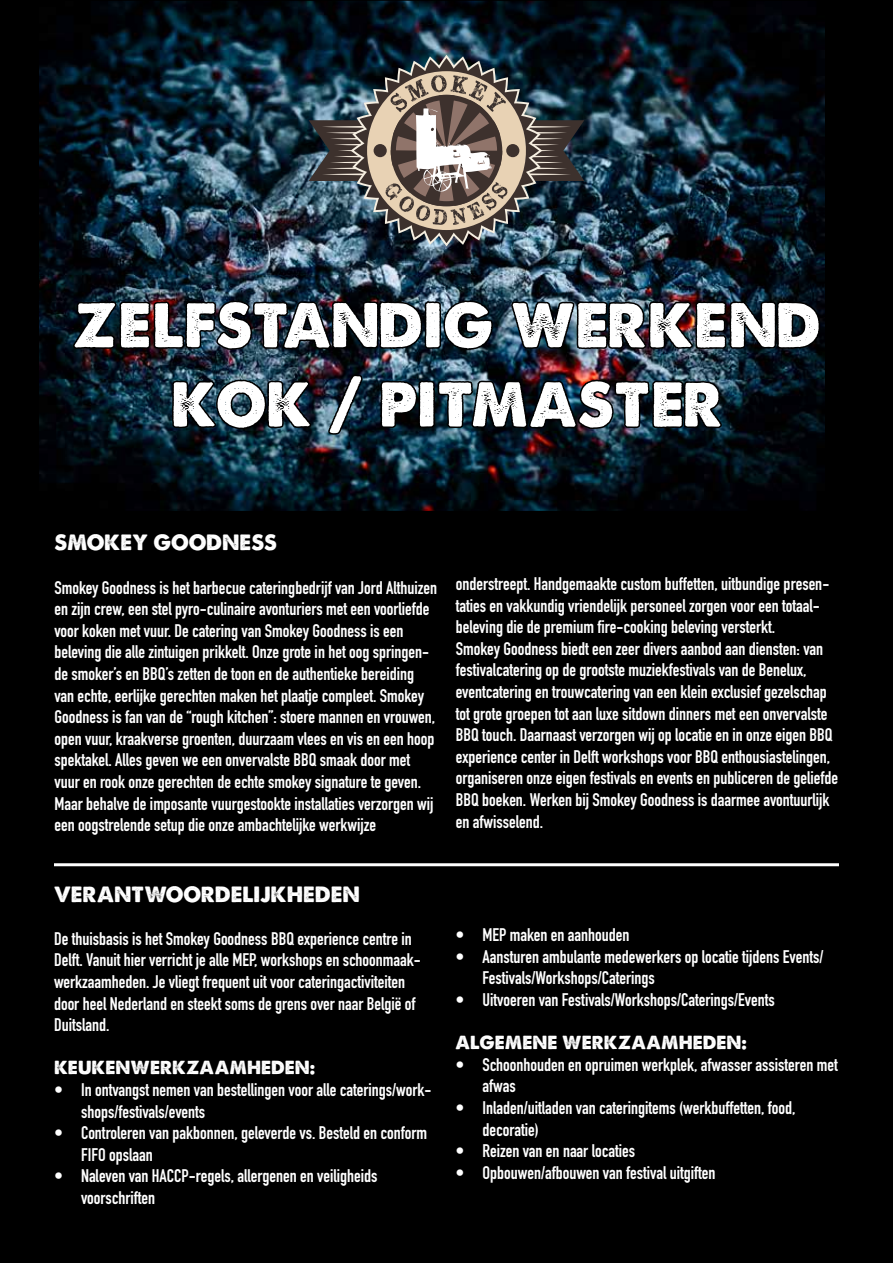
<style>
.page{position:relative;width:893px;height:1263px;background:#000}
.page>*{position:absolute;margin:0;border:0;box-sizing:border-box;transform-origin:0 0}
.t1{font:66px/79.2px "A Loveof Thunder Extra";color:#fff;text-align:center}
.t2{font:21px "A Loveof Thunder Extra";color:#fff}
.t3{font:700 18px/21.6px "DIN Condensed";color:#fff}
.t4{font:18px "A Loveof Thunder Extra";color:#fff}
</style>
<div class="page">
<img style="left:39px;top:3px;width:786px;height:506px">
<img style="left:72px;top:262px;width:750px;height:183px">
<img style="left:309px;top:55px;width:275px;height:191px">
<hr style="left:54px;top:863px;width:785px;height:3px;background:#fff">
<h1 class="t1" style="left:72px;top:283px;width:750px">zelfstandig werkend kok / pitmaster</h1>
<p class="t2" style="left:54px;top:530px;width:224px">SMOKEY GOODNESS</p>
<p class="t3" style="left:54px;top:576px;width:384px">Smokey Goodness is het barbecue cateringbedrijf van Jord Althuizen en zijn crew, een stel pyro-culinaire avonturiers met een voorliefde voor koken met vuur. De catering van Smokey Goodness is een beleving die alle zintuigen prikkelt. Onze grote in het oog springen&shy;de smoker’s en BBQ’s zetten de toon en de authentieke bereiding van echte, eerlijke gerechten maken het plaatje compleet. Smokey Goodness is fan van de “rough kitchen”: stoere mannen en vrouwen, open vuur, kraakverse groenten, duurzaam vlees en vis en een hoop spektakel. Alles geven we een onvervalste BBQ smaak door met vuur en rook onze gerechten de echte smokey signature te geven.<br>Maar behalve de imposante vuurgestookte installaties verzorgen wij een oogstrelende setup die onze ambachtelijke werkwijze</p>
<p class="t3" style="left:456px;top:573px;width:384px">onderstreept. Handgemaakte custom buffetten, uitbundige presen&shy;taties en vakkundig vriendelijk personeel zorgen voor een totaal&shy;beleving die de premium fire-cooking beleving versterkt.<br>Smokey Goodness biedt een zeer divers aanbod aan diensten: van festivalcatering op de grootste muziekfestivals van de Benelux, eventcatering en trouwcatering van een klein exclusief gezelschap tot grote groepen tot aan luxe sitdown dinners met een onvervalste BBQ touch. Daarnaast verzorgen wij op locatie en in onze eigen BBQ experience center in Delft workshops voor BBQ enthousiastelingen, organiseren onze eigen festivals en events en publiceren de geliefde BBQ boeken. Werken bij Smokey Goodness is daarmee avontuurlijk en afwisselend.</p>
<p class="t2" style="left:54px;top:881px;width:308px">VERANTWOORDELIJKHEDEN</p>
<p class="t3" style="left:54px;top:928px;width:368px">De thuisbasis is het Smokey Goodness BBQ experience centre in Delft. Vanuit hier verricht je alle MEP, workshops en schoonmaak&shy;werkzaamheden. Je vliegt frequent uit voor cateringactiviteiten door heel Nederland en steekt soms de grens over naar België of Duitsland.</p>
<p class="t4" style="left:54px;top:1056px;width:263px">KEUKENWERKZAAMHEDEN:</p>
<p class="t3" style="left:81px;top:1079px;width:352px;text-indent:-27px">• In ontvangst nemen van bestellingen voor alle caterings/work&shy;shops/festivals/events</p>
<p class="t3" style="left:81px;top:1122px;width:348px;text-indent:-27px">• Controleren van pakbonnen, geleverde vs. Besteld en conform<br>FIFO opslaan</p>
<p class="t3" style="left:81px;top:1165px;width:298px;text-indent:-27px">• Naleven van HACCP-regels, allergenen en veiligheids voorschriften</p>
<p class="t3" style="left:455px;top:924px;width:176px">• MEP maken en aanhouden</p>
<p class="t3" style="left:482px;top:946px;width:342px;text-indent:-27px">• Aansturen ambulante medewerkers op locatie tijdens Events/<br>Festivals/Workshops/Caterings</p>
<p class="t3" style="left:455px;top:989px;width:321px">• Uitvoeren van Festivals/Workshops/Caterings/Events</p>
<p class="t4" style="left:455px;top:1031px;width:293px">ALGEMENE WERKZAAMHEDEN:</p>
<p class="t3" style="left:482px;top:1054px;width:357px;text-indent:-27px">• Schoonhouden en opruimen werkplek, afwasser assisteren met afwas</p>
<p class="t3" style="left:482px;top:1097px;width:314px;text-indent:-27px">• Inladen/uitladen van cateringitems (werkbuffetten, food, decoratie)</p>
<p class="t3" style="left:455px;top:1140px;width:181px">• Reizen van en naar locaties</p>
<p class="t3" style="left:455px;top:1162px;width:261px">• Opbouwen/afbouwen van festival uitgiften</p>
</div>
